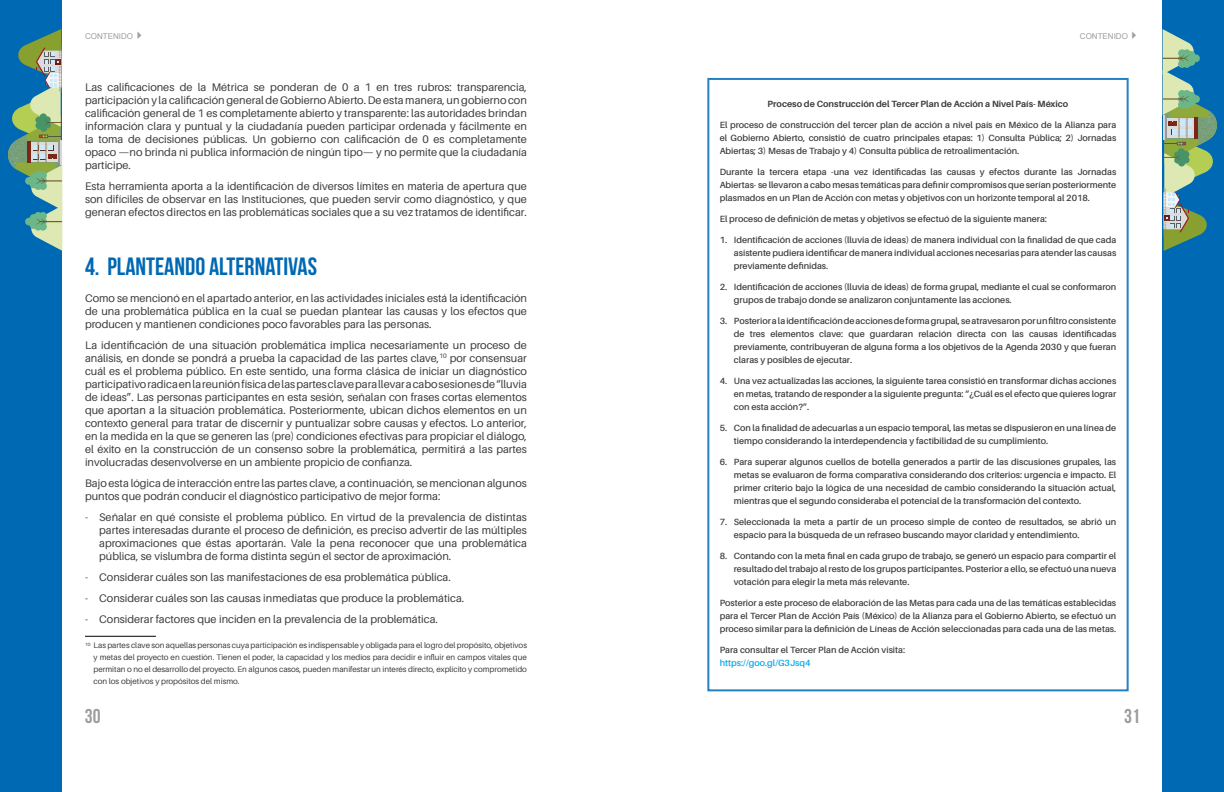
<style>
.page{position:relative;width:1224px;height:792px;background:#fff}
.page>*{position:absolute;margin:0;border:0;box-sizing:border-box;transform-origin:0 0}
.t1{font:700 25px "Bebas Neue";color:#0069b4}
.t2{font:700 20px "Bebas Neue";color:#9d9d9c}
.t3{font:11px/13px "Aileron";color:#3c3c3b;text-align:justify}
.t4{font:600 9px/13px "Aileron";color:#3c3c3b;text-align:justify}
.t5{font:700 9px "Aileron";color:#3c3c3b}
.t6{font:600 9px "Aileron";color:#00a8e7}
.t7{font:8px/12px "Aileron";color:#3c3c3b;text-align:justify}
.t8{font:8px "Arial";color:#9d9d9c}
</style>
<div class="page">
<div style="left:0;top:0;width:62px;height:792px;background:#0069b4"></div>
<svg style="left:8px;top:29px;width:54px;height:222px"></svg>
<div style="left:1162px;top:0;width:62px;height:792px;background:#0069b4"></div>
<svg style="left:1163px;top:29px;width:54px;height:222px"></svg>
<hr style="left:85px;top:636px;width:71px;height:1px;background:#000">
<div style="left:707px;top:78px;width:422px;height:613px;border:2px solid #2581c4"></div>
<p class="t8" style="left:85px;top:31px;width:61px">CONTENIDO✔</p>
<p class="t8" style="left:1080px;top:31px;width:61px">CONTENIDO✔</p>
<p class="t3" style="left:85px;top:80px;width:443px">Las calificaciones de la Métrica se ponderan de 0 a 1 en tres rubros: transparencia, participación y la calificación general de Gobierno Abierto. De esta manera, un gobierno con calificación general de 1 es completamente abierto y transparente: las autoridades brindan información clara y puntual y la ciudadanía pueden participar ordenada y fácilmente en la toma de decisiones públicas. Un gobierno con calificación de 0 es completamente opaco —no brinda ni publica información de ningún tipo— y no permite que la ciudadanía participe.</p>
<p class="t3" style="left:85px;top:179px;width:443px">Esta herramienta aporta a la identificación de diversos límites en materia de apertura que son difíciles de observar en las Instituciones, que pueden servir como diagnóstico, y que generan efectos directos en las problemáticas sociales que a su vez tratamos de identificar.</p>
<h1 class="t1" style="left:85px;top:252px;width:234px">4. PLANTEANDO ALTERNATIVAS</h1>
<p class="t3" style="left:85px;top:292px;width:443px">Como se mencionó en el apartado anterior, en las actividades iniciales está la identificación de una problemática pública en la cual se puedan plantear las causas y los efectos que producen y mantienen condiciones poco favorables para las personas.</p>
<p class="t3" style="left:85px;top:339px;width:443px">La identificación de una situación problemática implica necesariamente un proceso de análisis, en donde se pondrá a prueba la capacidad de las partes clave,<sup>10</sup> por consensuar cuál es el problema público. En este sentido, una forma clásica de iniciar un diagnóstico participativo radica en la reunión física de las partes clave para llevar a cabo sesiones de “lluvia de ideas”. Las personas participantes en esta sesión, señalan con frases cortas elementos que aportan a la situación problemática. Posteriormente, ubican dichos elementos en un contexto general para tratar de discernir y puntualizar sobre causas y efectos. Lo anterior, en la medida en la que se generen las (pre) condiciones efectivas para propiciar el diálogo, el éxito en la construcción de un consenso sobre la problemática, permitirá a las partes involucradas desenvolverse en un ambiente propicio de confianza.</p>
<p class="t3" style="left:85px;top:477px;width:443px">Bajo esta lógica de interacción entre las partes clave, a continuación, se mencionan algunos puntos que podrán conducir el diagnóstico participativo de mejor forma:</p>
<p class="t3" style="left:99px;top:511px;width:429px;text-indent:-14px">- Señalar en qué consiste el problema público. En virtud de la prevalencia de distintas partes interesadas durante el proceso de definición, es preciso advertir de las múltiples aproximaciones que éstas aportarán. Vale la pena reconocer que una problemática pública, se vislumbra de forma distinta según el sector de aproximación.</p>
<p class="t3" style="left:85px;top:571px;width:367px">- Considerar cuáles son las manifestaciones de esa problemática pública.</p>
<p class="t3" style="left:85px;top:592px;width:381px">- Considerar cuáles son las causas inmediatas que produce la problemática.</p>
<p class="t3" style="left:85px;top:613px;width:354px">- Considerar factores que inciden en la prevalencia de la problemática.</p>
<p class="t7" style="left:94px;top:640px;width:435px;text-indent:-9px"><sup>10</sup> Las partes clave son aquellas personas cuya participación es indispensable y obligada para el logro del propósito, objetivos y metas del proyecto en cuestión. Tienen el poder, la capacidad y los medios para decidir e influir en campos vitales que permitan o no el desarrollo del proyecto. En algunos casos, pueden manifestar un interés directo, explícito y comprometido con los objetivos y propósitos del mismo.</p>
<p class="t5" style="left:768px;top:99px;width:302px">Proceso de Construcción del Tercer Plan de Acción a Nivel País- México</p>
<p class="t4" style="left:720px;top:118px;width:398px">El proceso de construcción del tercer plan de acción a nivel país en México de la Alianza para el Gobierno Abierto, consistió de cuatro principales etapas: 1) Consulta Pública; 2) Jornadas Abiertas; 3) Mesas de Trabajo y 4) Consulta pública de retroalimentación.</p>
<p class="t4" style="left:720px;top:165px;width:398px">Durante la tercera etapa -una vez identificadas las causas y efectos durante las Jornadas Abiertas- se llevaron a cabo mesas temáticas para definir compromisos que serían posteriormente plasmados en un Plan de Acción con metas y objetivos con un horizonte temporal al 2018.</p>
<p class="t4" style="left:720px;top:212px;width:329px">El proceso de definición de metas y objetivos se efectuó de la siguiente manera:</p>
<p class="t4" style="left:734px;top:233px;width:384px;text-indent:-14px">1. Identificación de acciones (lluvia de ideas) de manera individual con la finalidad de que cada asistente pudiera identificar de manera individual acciones necesarias para atender las causas previamente definidas.</p>
<p class="t4" style="left:734px;top:280px;width:384px;text-indent:-14px">2. Identificación de acciones (lluvia de ideas) de forma grupal, mediante el cual se conformaron grupos de trabajo donde se analizaron conjuntamente las acciones.</p>
<p class="t4" style="left:734px;top:314px;width:384px;text-indent:-14px">3. Posterior a la identificación de acciones de forma grupal, se atravesaron por un filtro consistente de tres elementos clave: que guardaran relación directa con las causas identificadas previamente, contribuyeran de alguna forma a los objetivos de la Agenda 2030 y que fueran claras y posibles de ejecutar.</p>
<p class="t4" style="left:734px;top:374px;width:384px;text-indent:-14px">4. Una vez actualizadas las acciones, la siguiente tarea consistió en transformar dichas acciones en metas, tratando de responder a la siguiente pregunta: “¿Cuál es el efecto que quieres lograr con esta acción?”.</p>
<p class="t4" style="left:734px;top:421px;width:384px;text-indent:-14px">5. Con la finalidad de adecuarlas a un espacio temporal, las metas se dispusieron en una línea de tiempo considerando la interdependencia y factibilidad de su cumplimiento.</p>
<p class="t4" style="left:734px;top:455px;width:384px;text-indent:-14px">6. Para superar algunos cuellos de botella generados a partir de las discusiones grupales, las metas se evaluaron de forma comparativa considerando dos criterios: urgencia e impacto. El primer criterio bajo la lógica de una necesidad de cambio considerando la situación actual, mientras que el segundo consideraba el potencial de la transformación del contexto.</p>
<p class="t4" style="left:734px;top:515px;width:384px;text-indent:-14px">7. Seleccionada la meta a partir de un proceso simple de conteo de resultados, se abrió un espacio para la búsqueda de un refraseo buscando mayor claridad y entendimiento.</p>
<p class="t4" style="left:734px;top:549px;width:384px;text-indent:-14px">8. Contando con la meta final en cada grupo de trabajo, se generó un espacio para compartir el resultado del trabajo al resto de los grupos participantes. Posterior a ello, se efectuó una nueva votación para elegir la meta más relevante.</p>
<p class="t4" style="left:720px;top:596px;width:398px">Posterior a este proceso de elaboración de las Metas para cada una de las temáticas establecidas para el Tercer Plan de Acción País (México) de la Alianza para el Gobierno Abierto, se efectuó un proceso similar para la definición de Líneas de Acción seleccionadas para cada una de las metas.</p>
<p class="t4" style="left:720px;top:643px;width:187px">Para consultar el Tercer Plan de Acción visita:</p>
<p class="t6" style="left:720px;top:658px;width:92px">https://goo.gl/G3Jsq4</p>
<h2 class="t2" style="left:85px;top:705px;width:17px">30</h2>
<h2 class="t2" style="left:1124px;top:705px;width:17px">31</h2>
</div>
